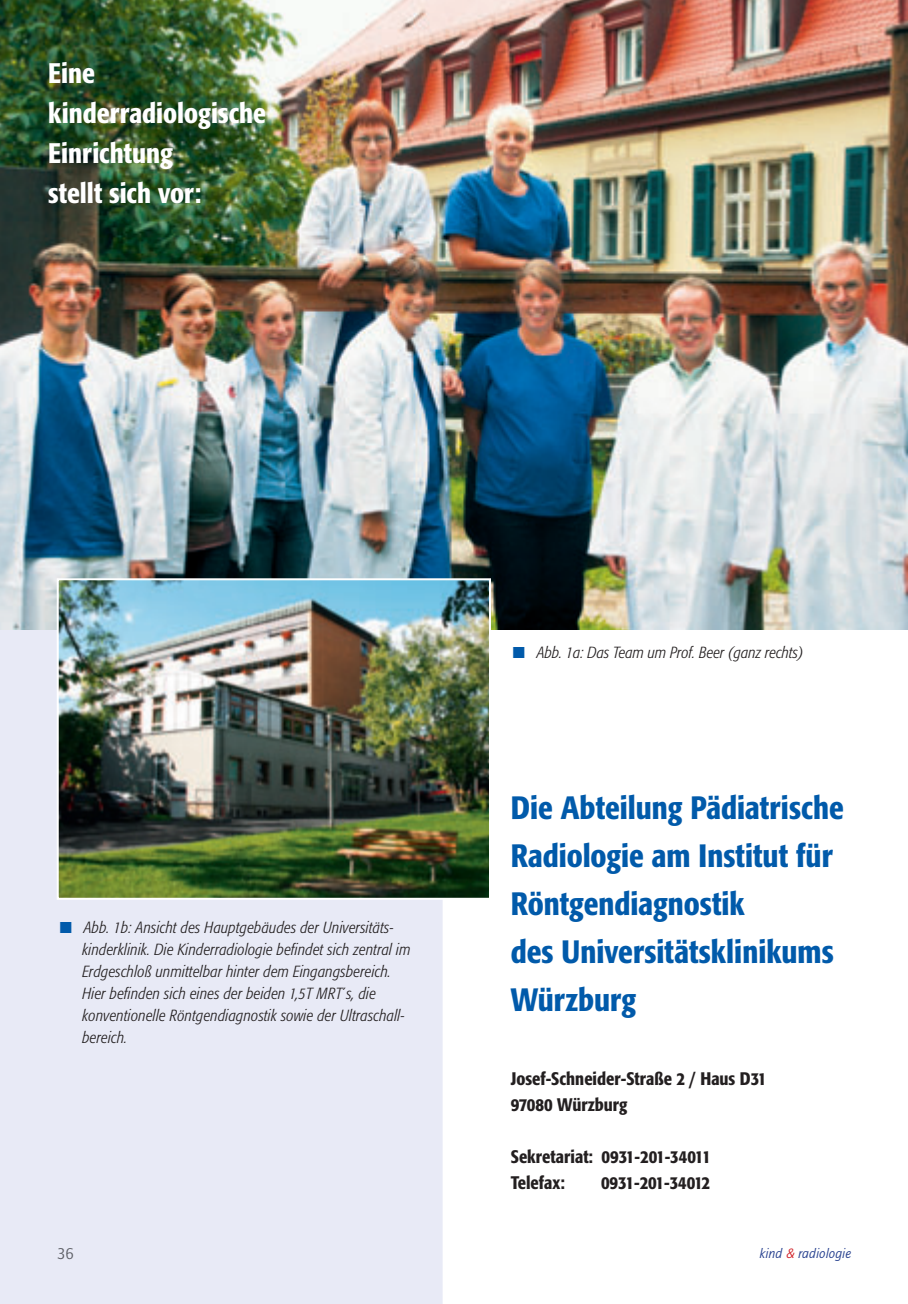
<style>
.page{position:relative;width:908px;height:1304px;background:#fff}
.page>*{position:absolute;margin:0;border:0;box-sizing:border-box;transform-origin:0 0}
.t1{font:500 condensed 32px/48px "Formata";color:#015aaa}
.t2{font:500 condensed 28px/40px "Formata";color:#fff}
.t3{font:500 condensed 18px/26px "Formata";color:#231f20}
.t4{font:italic 300 condensed 16px/22px "Formata";letter-spacing:.01em;color:#231f20}
.t5{font:16px "Quay";color:#231f20}
.t6{font:italic 14px "Ouay";color:#253f8e}
.s1{color:#015aaa}
.s2{color:#d1232a}
</style>
<div class="page">
<div style="left:0;top:629px;width:442px;height:675px;background:#e8eaf6"></div>
<div style="left:58px;top:1248px;width:15px;height:11px;background:#e8eaf6"></div>
<img style="left:0;top:0;width:907px;height:629px">
<img style="left:60px;top:581px;width:428px;height:316px">
<div style="left:57px;top:578px;width:434px;height:322px;border:2px solid #fff"></div>
<h2 class="t2" style="left:48px;top:53px;width:219px">Eine kinderradiologische<br>Einrichtung<br>stellt sich vor:</h2>
<p class="t4" style="left:82px;top:916px;width:329px;text-indent:-23px"><span class="s1">■</span> Abb. 1b: Ansicht des Hauptgebäudes der Universitäts&shy;kinderklinik. Die Kinderradiologie befindet sich zentral im Erdgeschloß unmittelbar hinter dem Eingangsbereich.<br>Hier befinden sich eines der beiden 1,5T MRT´s, die konventionelle Röntgendiagnostik sowie der Ultraschall&shy;bereich.</p>
<p class="t4" style="left:512px;top:642px;width:292px"><span class="s1">■</span> Abb. 1a: Das Team um Prof. Beer (ganz rechts)</p>
<h1 class="t1" style="left:510px;top:784px;width:334px">Die Abteilung Pädiatrische<br>Radiologie am Institut für<br>Röntgendiagnostik<br>des Universitätsklinikums<br>Würzburg</h1>
<p class="t3" style="left:510px;top:1066px;width:257px">Josef-Schneider-Straße 2 / Haus D31<br>97080 Würzburg</p>
<p class="t3" style="left:510px;top:1144px;width:201px">Sekretariat: 0931-201-34011<br>Telefax:</p>
<p class="t3" style="left:600px;top:1170px;width:111px">0931-201-34012</p>
<p class="t5" style="left:57px;top:1245px;width:19px">36</p>
<p class="t6" style="left:759px;top:1245px;width:93px">kind <span class="s2">&amp;</span> radiologie</p>
</div>
